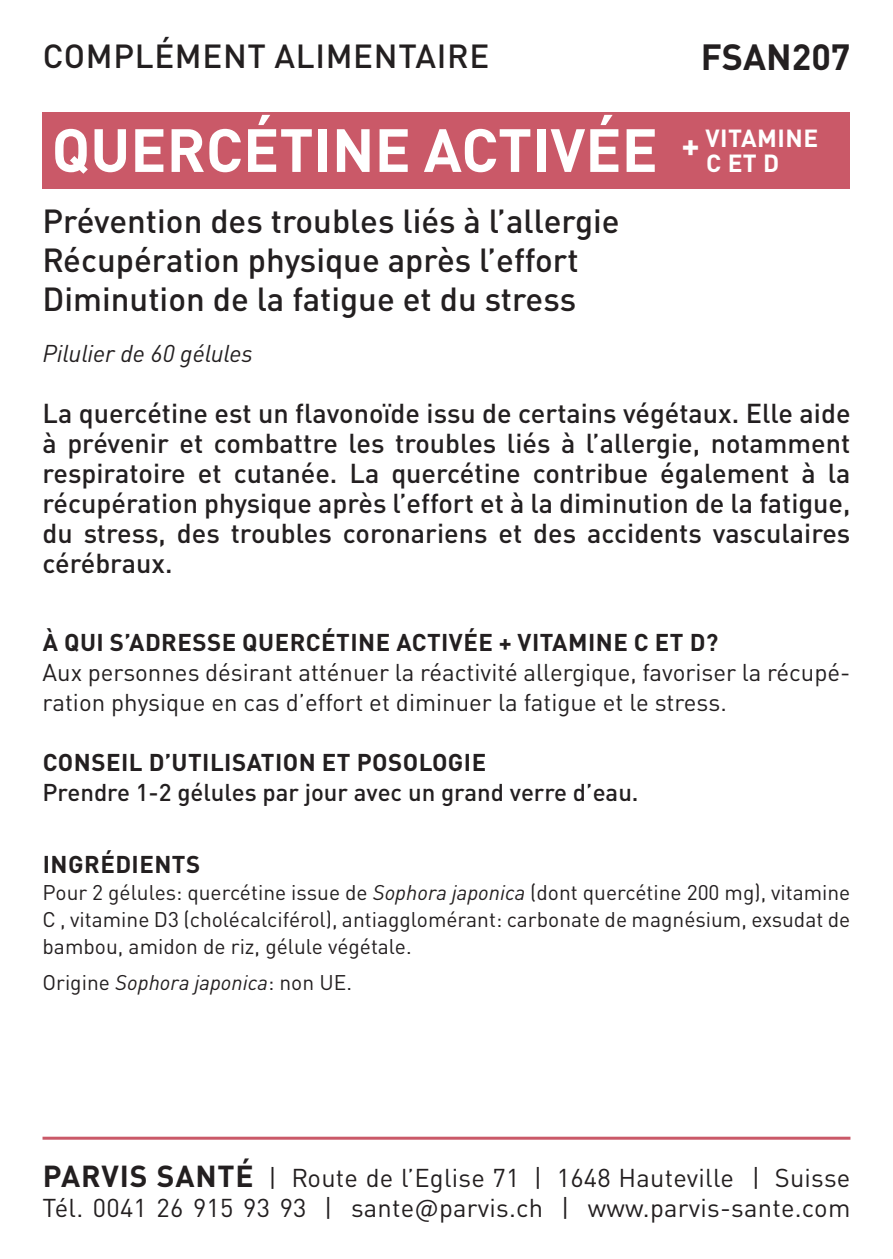
<style>
.page{position:relative;width:893px;height:1259px;background:#fff}
.page>*{position:absolute;margin:0;border:0;box-sizing:border-box;transform-origin:0 0}
._00_Nom{font:700 60px "DIN Pro";color:#fff}
.t1{font:700 36px "DIN Pro";color:#231f20}
._00_proprietes{font:500 33px/39px "DIN Pro";color:#231f20}
._00_proprietes-2{font:500 33px "DIN Pro";letter-spacing:.02em;color:#231f20}
._00_Resume{font:500 27px/30px "DIN Pro";color:#231f20;text-align:justify}
.t2{font:25.5px/30px "DIN Pro";letter-spacing:.01em;color:#231f20}
._00_Nom-2{font:700 24.6px/24.6px "DIN Pro";letter-spacing:.02em;color:#fff;text-align:center}
._03_texte_courant{font:24px/30px "DIN Pro";color:#231f20}
._01_indication{font:700 24px "DIN Pro";letter-spacing:.02em;color:#231f20}
._03_texte_courant-2{font:500 24px "DIN Pro";color:#231f20}
.t3{font:italic 24px "DIN Pro";color:#231f20}
._00_Resume-2{font:700 24px "DIN Pro";letter-spacing:.02em;color:#231f20}
._03_texte_courant_pe{font:21px/27px "DIN Pro";color:#231f20;text-align:justify}
._03_texte_courant_pe-2{font:italic 21px "DIN Pro";color:#231f20}
.s1{font-size:33.6px}
.s2{font-style:italic}
.s3{font-style:normal}
.s4{font-weight:700;font-size:30px}
</style>
<div class="page">
<hr style="left:43px;top:1136px;width:807px;height:3px;background:#ca5968">
<div style="left:43px;top:112px;width:807px;height:77px;background:#ca5968"></div>
<p class="_00_proprietes-2" style="left:43px;top:29px;width:448px">COMPLÉMENT ALIMENTAIRE</p>
<p class="_00_Nom" style="left:52px;top:100px;width:608px">QUERCÉTINE ACTIVÉE</p>
<p class="_00_proprietes" style="left:43px;top:197px;width:579px">Prévention des troubles liés à l’allergie<br>Récupération physique après l’effort</p>
<p class="_00_proprietes" style="left:43px;top:275px;width:535px">Diminution de la fatigue et du stress</p>
<p class="t1" style="left:701px;top:27px;width:151px">FSAN207</p>
<p class="_00_Nom-2" style="left:681px;top:123px;width:138px"><span class="s1">+</span> VITAMINE<br>C ET D</p>
<p class="t3" style="left:43px;top:334px;width:212px">Pilulier de 60 gélules</p>
<p class="_00_Resume" style="left:43px;top:395px;width:809px">La quercétine est un flavonoïde issu de certains végétaux. Elle aide à prévenir et combattre les troubles liés à l’allergie, notamment respiratoire et cutanée. La quercétine contribue également à la récupération physique après l’effort et à la diminution de la fatigue, du stress, des troubles coronariens et des accidents vasculaires cérébraux.</p>
<p class="_01_indication" style="left:43px;top:622px;width:677px">À QUI S’ADRESSE QUERCÉTINE ACTIVÉE + VITAMINE C ET D?</p>
<p class="_03_texte_courant" style="left:43px;top:655px;width:809px">Aux personnes désirant atténuer la réactivité allergique, favoriser la récupé&shy;ration physique en cas d’effort et diminuer la fatigue et le stress.</p>
<p class="_01_indication" style="left:43px;top:742px;width:445px">CONSEIL D’UTILISATION ET POSOLOGIE</p>
<p class="_03_texte_courant-2" style="left:43px;top:773px;width:598px">Prendre 1-2 gélules par jour avec un grand verre d’eau.</p>
<p class="_00_Resume-2" style="left:43px;top:844px;width:159px">INGRÉDIENTS</p>
<p class="_03_texte_courant_pe" style="left:43px;top:877px;width:809px">Pour 2 gélules: quercétine issue de <span class="s2">Sophora japonica</span> (dont quercétine 200 mg), vitamine C , vitamine D3 (cholécalciférol), antiagglomérant: carbonate de magnésium, exsudat de bambou, amidon de riz, gélule végétale.</p>
<p class="_03_texte_courant_pe-2" style="left:43px;top:966px;width:311px"><span class="s3">Origine</span> Sophora japonica<span class="s3">: non UE.</span></p>
<p class="t2" style="left:43px;top:1160px;width:809px"><span class="s4">PARVIS SANTÉ</span> | Route de l’Eglise 71 | 1648 Hauteville | Suisse<br>Tél. 0041 26 915 93 93 | sante@parvis.ch | www.parvis-sante.com</p>
</div>
